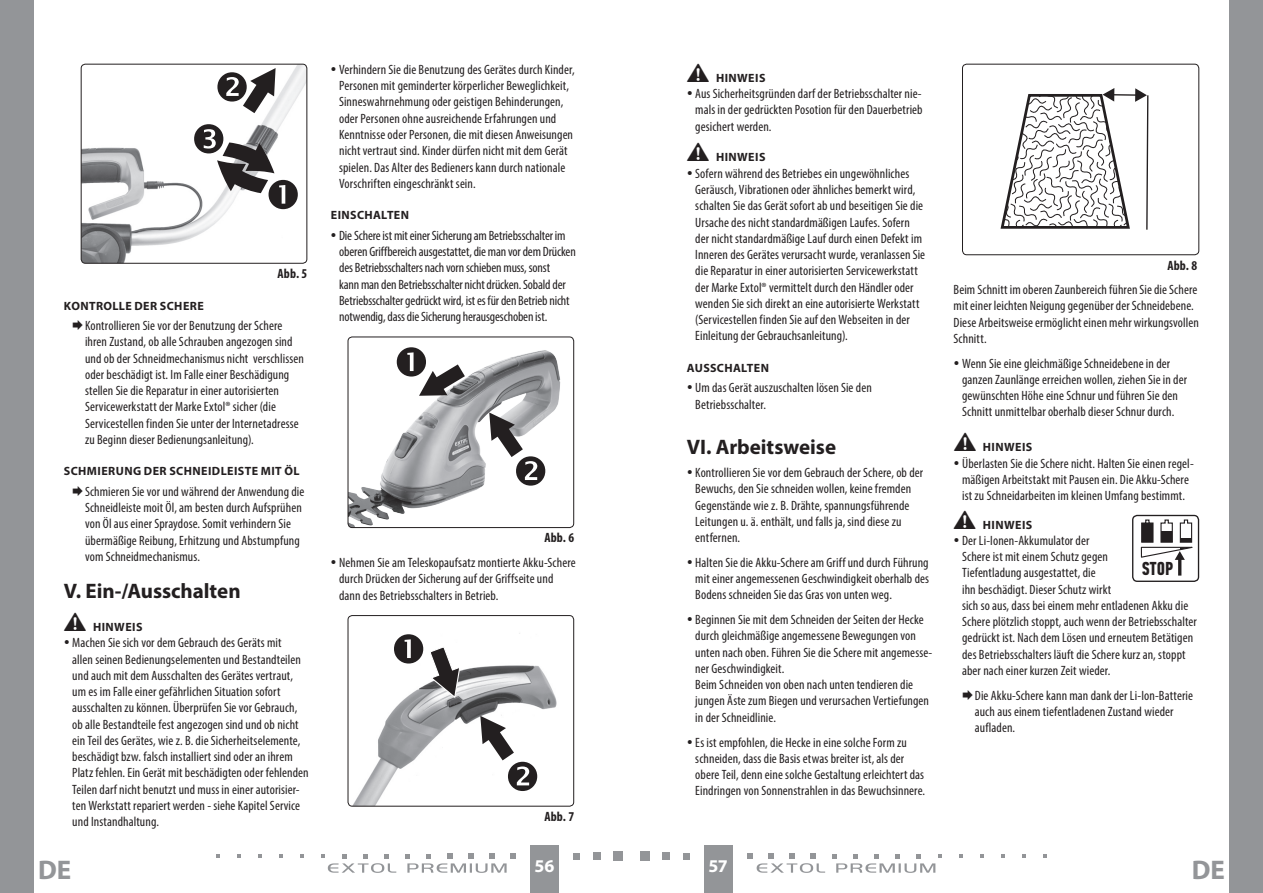
<style>
.page{position:relative;width:1263px;height:893px;background:#fff}
.page>*{position:absolute;margin:0;border:0;box-sizing:border-box;transform-origin:0 0}
.t1{font:700 27px "Myriad Pro";color:#939598}
.oddíl{font:700 21px "Myriad Pro";letter-spacing:-.005em;color:#231f20}
.t2{font:700 18.75px "PF Din Text Comp Pro";color:#231f20}
.t3{font:700 18px "Myriad Pro";color:#fff}
.Normální{font:condensed 13.5px/16.2px "Myriad Pro";letter-spacing:.005em;color:#231f20}
.t4{font:700 condensed 13.5px "Myriad Pro";letter-spacing:.01em;color:#231f20}
.subtitulek{font:700 12px "Myriad Pro";letter-spacing:.035em;color:#231f20}
</style>
<div class="page">
<div style="left:0;top:0;width:34px;height:893px;background:#939598"></div>
<div style="left:1229px;top:0;width:34px;height:893px;background:#939598"></div>
<div style="left:704px;top:844px;width:29px;height:49px;background:#939598"></div>
<div style="left:530px;top:844px;width:28px;height:49px;background:#939598"></div>
<div style="left:640px;top:851px;width:9px;height:10px;background:#939598"></div>
<div style="left:662px;top:852px;width:8px;height:8px;background:#939598"></div>
<div style="left:683px;top:853px;width:7px;height:6px;background:#939598"></div>
<svg style="left:959px;top:854px;width:4px;height:4px"></svg>
<svg style="left:980px;top:854px;width:4px;height:4px"></svg>
<svg style="left:1001px;top:854px;width:4px;height:4px"></svg>
<svg style="left:1022px;top:854px;width:4px;height:4px"></svg>
<svg style="left:1043px;top:854px;width:4px;height:4px"></svg>
<svg style="left:747px;top:853px;width:195px;height:20px"></svg>
<div style="left:614px;top:851px;width:9px;height:10px;background:#939598"></div>
<div style="left:593px;top:852px;width:8px;height:8px;background:#939598"></div>
<svg style="left:573px;top:853px;width:6px;height:6px"></svg>
<svg style="left:300px;top:854px;width:4px;height:4px"></svg>
<svg style="left:279px;top:854px;width:4px;height:4px"></svg>
<svg style="left:258px;top:854px;width:4px;height:4px"></svg>
<svg style="left:237px;top:854px;width:4px;height:4px"></svg>
<svg style="left:216px;top:854px;width:4px;height:4px"></svg>
<svg style="left:321px;top:853px;width:195px;height:20px"></svg>
<svg style="left:1000px;top:88px;width:149px;height:142px"></svg>
<div style="left:962px;top:64px;width:237px;height:191px;border:1px solid #231f20;border-radius:4px"></div>
<svg style="left:1140px;top:519px;width:53px;height:57px"></svg>
<div style="left:1132px;top:515px;width:67px;height:67px;border:1px solid #231f20;border-radius:5px"></div>
<img style="left:81px;top:64px;width:226px;height:199px">
<div style="left:81px;top:64px;width:226px;height:200px;border:1px solid #231f20;border-radius:4px"></div>
<svg style="left:217px;top:68px;width:59px;height:45px"></svg>
<svg style="left:194px;top:124px;width:104px;height:85px"></svg>
<img style="left:348px;top:337px;width:226px;height:191px">
<div style="left:348px;top:337px;width:226px;height:191px;border:1px solid #231f20;border-radius:4px"></div>
<svg style="left:397px;top:347px;width:68px;height:49px"></svg>
<svg style="left:489px;top:412px;width:56px;height:74px"></svg>
<img style="left:348px;top:633px;width:226px;height:173px">
<div style="left:348px;top:615px;width:226px;height:191px;border:1px solid #231f20;border-radius:4px"></div>
<svg style="left:429px;top:645px;width:32px;height:54px"></svg>
<svg style="left:394px;top:634px;width:29px;height:29px"></svg>
<svg style="left:480px;top:716px;width:57px;height:75px"></svg>
<p class="t4" style="left:277px;top:265px;width:31px">Abb. 5</p>
<p class="subtitulek" style="left:64px;top:298px;width:141px">KONTROLLE DER SCHERE</p>
<p class="Normální" style="left:85px;top:317px;width:220px">Kontrollieren Sie vor der Benutzung der Schere ihren Zustand, ob alle Schrauben angezogen sind und ob der Schneidmechanismus nicht verschlissen oder beschädigt ist. Im Falle einer Beschädigung stellen Sie die Reparatur in einer autorisierten Servicewerkstatt der Marke Extol® sicher (die Servicestellen finden Sie unter der Internetadresse zu Beginn dieser Bedienungsanleitung).</p>
<p class="subtitulek" style="left:64px;top:463px;width:237px">SCHMIERUNG DER SCHNEIDLEISTE MIT ÖL</p>
<p class="Normální" style="left:85px;top:483px;width:221px">Schmieren Sie vor und während der Anwendung die Schneidleiste moit Öl, am besten durch Aufsprühen von Öl aus einer Spraydose. Somit verhindern Sie übermäßige Reibung, Erhitzung und Abstumpfung vom Schneidmechanismus.</p>
<p class="oddíl" style="left:64px;top:577px;width:178px">V. Ein-/Ausschalten</p>
<p class="subtitulek" style="left:64px;top:619px;width:80px">• HINWEIS</p>
<p class="Normální" style="left:72px;top:635px;width:238px">Machen Sie sich vor dem Gebrauch des Geräts mit<br>allen seinen Bedienungselementen und Bestandteilen und auch mit dem Ausschalten des Gerätes vertraut, um es im Falle einer gefährlichen Situation sofort ausschalten zu können. Überprüfen Sie vor Gebrauch, ob alle Bestandteile fest angezogen sind und ob nicht ein Teil des Gerätes, wie z. B. die Sicherheitselemente, beschädigt bzw. falsch installiert sind oder an ihrem Platz fehlen. Ein Gerät mit beschädigten oder fehlenden Teilen darf nicht benutzt und muss in einer autorisier&shy;ten Werkstatt repariert werden - siehe Kapitel Service und Instandhaltung.</p>
<p class="Normální" style="left:339px;top:61px;width:237px">Verhindern Sie die Benutzung des Gerätes durch Kinder, Personen mit geminderter körperlicher Beweglichkeit, Sinneswahrnehmung oder geistigen Behinderungen, oder Personen ohne ausreichende Erfahrungen und Kenntnisse oder Personen, die mit diesen Anweisungen nicht vertraut sind. Kinder dürfen nicht mit dem Gerät spielen. Das Alter des Bedieners kann durch nationale Vorschriften eingeschränkt sein.</p>
<p class="subtitulek" style="left:331px;top:207px;width:80px">EINSCHALTEN</p>
<p class="Normální" style="left:339px;top:227px;width:238px">Die Schere ist mit einer Sicherung am Betriebsschalter im oberen Griffbereich ausgestattet, die man vor dem Drücken des Betriebsschalters nach vorn schieben muss, sonst<br>kann man den Betriebsschalter nicht drücken. Sobald der Betriebsschalter gedrückt wird, ist es für den Betrieb nicht notwendig, dass die Sicherung herausgeschoben ist.</p>
<p class="t4" style="left:544px;top:529px;width:31px">Abb. 6</p>
<p class="Normální" style="left:339px;top:554px;width:238px">Nehmen Sie am Teleskopaufsatz montierte Akku-Schere durch Drücken der Sicherung auf der Griffseite und dann des Betriebsschalters in Betrieb.</p>
<p class="t4" style="left:544px;top:808px;width:31px">Abb. 7</p>
<p class="subtitulek" style="left:687px;top:70px;width:80px">• HINWEIS</p>
<p class="Normální" style="left:695px;top:85px;width:229px;text-align:justify">Aus Sicherheitsgründen darf der Betriebsschalter nie&shy;mals in der gedrückten Posotion für den Dauerbetrieb gesichert werden.</p>
<p class="subtitulek" style="left:687px;top:150px;width:80px">• HINWEIS</p>
<p class="Normální" style="left:695px;top:165px;width:231px">Sofern während des Betriebes ein ungewöhnliches Geräusch, Vibrationen oder ähnliches bemerkt wird, schalten Sie das Gerät sofort ab und beseitigen Sie die Ursache des nicht standardmäßigen Laufes. Sofern der nicht standardmäßige Lauf durch einen Defekt im Inneren des Gerätes verursacht wurde, veranlassen Sie die Reparatur in einer autorisierten Servicewerkstatt der Marke Extol® vermittelt durch den Händler oder wenden Sie sich direkt an eine autorisierte Werkstatt (Servicestellen finden Sie auf den Webseiten in der Einleitung der Gebrauchsanleitung).</p>
<p class="subtitulek" style="left:687px;top:360px;width:84px">AUSSCHALTEN</p>
<p class="Normální" style="left:695px;top:380px;width:178px">Um das Gerät auszuschalten lösen Sie den<br>Betriebsschalter.</p>
<p class="oddíl" style="left:687px;top:434px;width:151px">VI. Arbeitsweise</p>
<p class="Normální" style="left:695px;top:464px;width:229px">Kontrollieren Sie vor dem Gebrauch der Schere, ob der Bewuchs, den Sie schneiden wollen, keine fremden Gegenstände wie z. B. Drähte, spannungsführende Leitungen u. ä. enthält, und falls ja, sind diese zu entfernen.</p>
<p class="Normální" style="left:695px;top:554px;width:235px;text-align:justify">Halten Sie die Akku-Schere am Griff und durch Führung mit einer angemessenen Geschwindigkeit oberhalb des Bodens schneiden Sie das Gras von unten weg.</p>
<p class="Normální" style="left:695px;top:611px;width:239px">Beginnen Sie mit dem Schneiden der Seiten der Hecke durch gleichmäßige angemessene Bewegungen von unten nach oben. Führen Sie die Schere mit angemesse&shy;ner Geschwindigkeit.<br>Beim Schneiden von oben nach unten tendieren die jungen Äste zum Biegen und verursachen Vertiefungen in der Schneidlinie.</p>
<p class="Normální" style="left:695px;top:734px;width:231px">Es ist empfohlen, die Hecke in eine solche Form zu schneiden, dass die Basis etwas breiter ist, als der obere Teil, denn eine solche Gestaltung erleichtert das Eindringen von Sonnenstrahlen in das Bewuchsinnere.</p>
<p class="t4" style="left:1167px;top:257px;width:31px">Abb. 8</p>
<p class="Normální" style="left:954px;top:282px;width:245px">Beim Schnitt im oberen Zaunbereich führen Sie die Schere mit einer leichten Neigung gegenüber der Schneidebene.</p>
<p class="Normální" style="left:954px;top:314px;width:247px">Diese Arbeitsweise ermöglicht einen mehr wirkungsvollen<br>Schnitt.</p>
<p class="Normální" style="left:962px;top:355px;width:226px">Wenn Sie eine gleichmäßige Schneidebene in der ganzen Zaunlänge erreichen wollen, ziehen Sie in der gewünschten Höhe eine Schnur und führen Sie den Schnitt unmittelbar oberhalb dieser Schnur durch.</p>
<p class="subtitulek" style="left:954px;top:440px;width:80px">• HINWEIS</p>
<p class="Normální" style="left:962px;top:455px;width:233px">Überlasten Sie die Schere nicht. Halten Sie einen regel&shy;mäßigen Arbeitstakt mit Pausen ein. Die Akku-Schere ist zu Schneidarbeiten im kleinen Umfang bestimmt.</p>
<p class="subtitulek" style="left:954px;top:517px;width:80px">• HINWEIS</p>
<p class="Normální" style="left:962px;top:532px;width:236px">Der Li-Ionen-Akkumulator der<br>Schere ist mit einem Schutz gegen<br>Tiefentladung ausgestattet, die<br>ihn beschädigt. Dieser Schutz wirkt<br>sich so aus, dass bei einem mehr entladenen Akku die Schere plötzlich stoppt, auch wenn der Betriebsschalter gedrückt ist. Nach dem Lösen und erneutem Betätigen des Betriebsschalters läuft die Schere kurz an, stoppt aber nach einer kurzen Zeit wieder.</p>
<p class="Normální" style="left:975px;top:687px;width:220px">Die Akku-Schere kann man dank der Li-Ion-Batterie auch aus einem tiefentladenen Zustand wieder aufladen.</p>
<p class="t2" style="left:1142px;top:557px;width:33px">STOP</p>
<h1 class="t1" style="left:38px;top:852px;width:35px">DE</h1>
<h3 class="t3" style="left:534px;top:855px;width:21px">56</h3>
<h3 class="t3" style="left:708px;top:855px;width:21px">57</h3>
<h1 class="t1" style="left:1192px;top:852px;width:35px">DE</h1>
</div>
